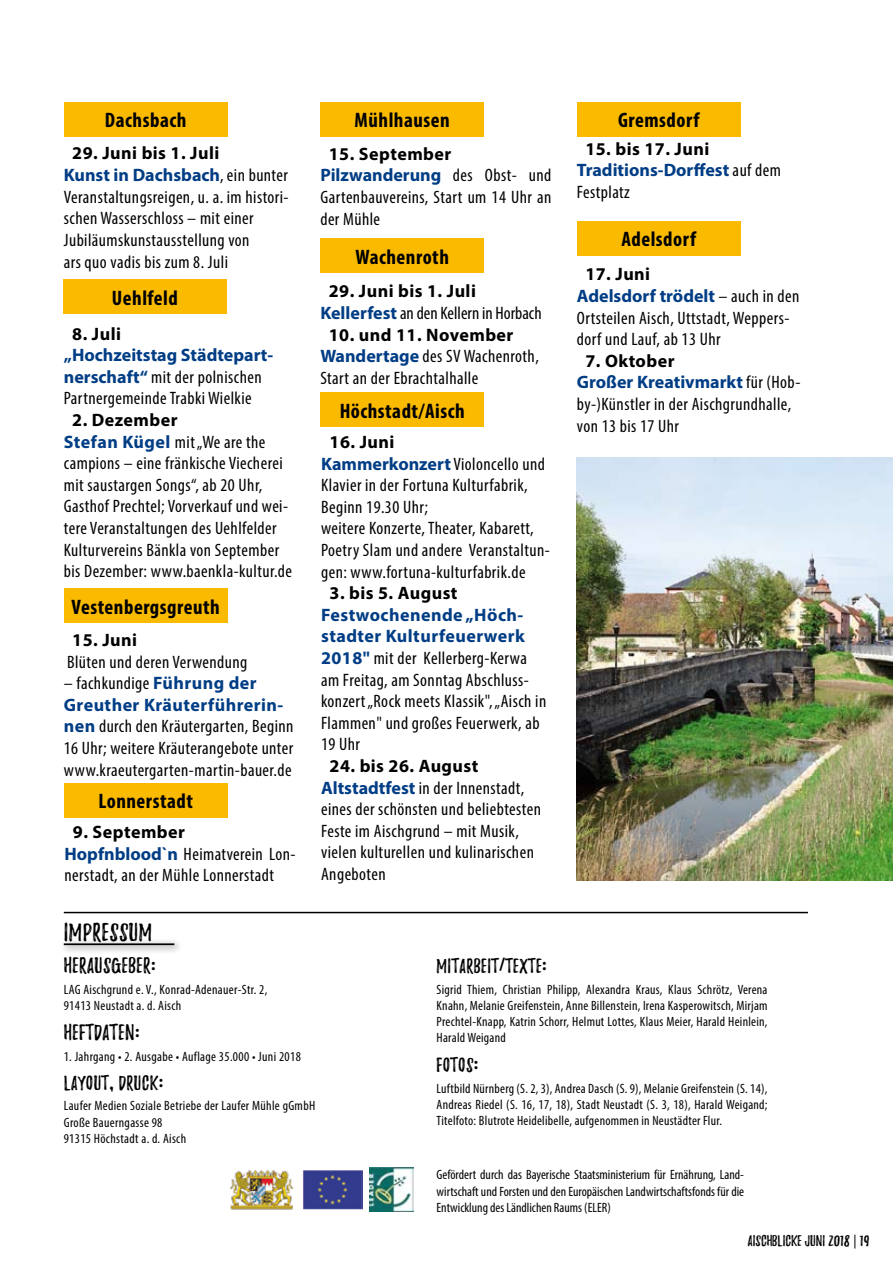
<style>
.page{position:relative;width:893px;height:1263px;background:#fff}
.page>*{position:absolute;margin:0;border:0;box-sizing:border-box;transform-origin:0 0}
.t1{font:22.5px "Playlist Caps";letter-spacing:.025em;color:#000}
.t2{font:700 condensed 21px "Myriad Pro";letter-spacing:.025em;color:#000}
.t3{font:19.5px "Playlist Caps";letter-spacing:.025em;color:#000}
.t4{font:condensed 18px/21.6px "Myriad Pro";letter-spacing:.025em;color:#000}
.t5{font:700 18px/21.6px "Myriad Pro";color:#003d85}
.t6{font:condensed 18px/21.6px "Myriad Pro";color:#000}
.t7{font:18px "Playlist Caps";letter-spacing:.025em;color:#000}
.t8{font:700 18px "Myriad Pro";letter-spacing:.025em;color:#000}
.t9{font:condensed 13.5px/16.2px "Myriad Pro";letter-spacing:.02em;color:#000;text-align:justify}
.t10{font:13.5px "Playlist Caps";color:#000}
.s1{font-weight:700;font-stretch:normal}
.s2{font-weight:700;font-stretch:normal;color:#003d85}
.s3{color:#000}
.s4{font-weight:400;font-stretch:condensed;color:#000}
</style>
<div class="page">
<svg style="left:854px;top:1234px;width:1px;height:14px"></svg>
<div style="left:64px;top:102px;width:163px;height:34px;background:#faba00"></div>
<div style="left:63px;top:280px;width:164px;height:34px;background:#faba00"></div>
<div style="left:59px;top:938px;width:131px;height:22px;background:#000;opacity:.75"></div>
<hr style="left:64px;top:943px;width:110px;height:2px;background:#000">
<img style="left:230px;top:1170px;width:65px;height:40px">
<img style="left:303px;top:1170px;width:59px;height:40px">
<img style="left:369px;top:1167px;width:45px;height:45px">
<div style="left:64px;top:589px;width:163px;height:34px;background:#faba00"></div>
<div style="left:320px;top:393px;width:164px;height:34px;background:#faba00"></div>
<div style="left:577px;top:102px;width:164px;height:34px;background:#faba00"></div>
<div style="left:577px;top:221px;width:164px;height:34px;background:#faba00"></div>
<div style="left:320px;top:102px;width:164px;height:34px;background:#faba00"></div>
<div style="left:320px;top:239px;width:164px;height:34px;background:#faba00"></div>
<div style="left:64px;top:783px;width:163px;height:34px;background:#faba00"></div>
<hr style="left:64px;top:912px;width:744px;height:1px;background:#000">
<img style="left:577px;top:457px;width:316px;height:424px">
<p class="t2" style="left:105px;top:107px;width:83px">Dachsbach</p>
<p class="t4" style="left:64px;top:143px;width:226px;text-indent:8px"><span class="s1">29. Juni bis 1. Juli<br></span><span class="s2">Kunst in Dachsbach</span>, ein bunter<br>Veranstaltungsreigen, u. a. im histori&shy;schen Wasserschloss – mit einer<br>Jubiläumskunstausstellung von<br>ars quo vadis bis zum 8. Juli</p>
<p class="t2" style="left:112px;top:285px;width:67px">Uehlfeld</p>
<p class="t8" style="left:72px;top:322px;width:50px">8. Juli</p>
<p class="t4" style="left:64px;top:344px;width:211px"><span class="s2">„Hochzeitstag Städtepart&shy;nerschaft“</span> mit der polnischen<br>Partnergemeinde Trabki Wielkie</p>
<p class="t4" style="left:64px;top:409px;width:230px;text-indent:8px"><span class="s1">2. Dezember<br></span><span class="s2">Stefan Kügel</span> mit „We are the campions – eine fränkische Viecherei mit saustargen Songs“, ab 20 Uhr,<br>Gasthof Prechtel; Vorverkauf und wei&shy;tere Veranstaltungen des Uehlfelder<br>Kulturvereins Bänkla von September bis Dezember: www.baenkla-kultur.de</p>
<p class="t2" style="left:72px;top:594px;width:150px">Vestenbergsgreuth</p>
<p class="t8" style="left:72px;top:628px;width:66px">15. Juni</p>
<p class="t4" style="left:67px;top:651px;width:182px">Blüten und deren Verwendung</p>
<p class="t4" style="left:64px;top:672px;width:231px">– fachkundige <span class="s2">Führung der Greuther Kräuterführerin&shy;nen</span> durch den Kräutergarten, Beginn 16 Uhr; weitere Kräuterangebote unter www.kraeutergarten-martin-bauer.de</p>
<p class="t2" style="left:98px;top:788px;width:96px">Lonnerstadt</p>
<p class="t4" style="left:64px;top:821px;width:233px;text-indent:8px"><span class="s1">9. September<br></span><span class="s2">Hopfnblood`n</span> Heimatverein Lon&shy;nerstadt, an der Mühle Lonnerstadt</p>
<p class="t1" style="left:64px;top:922px;width:90px">IMPRESSUM</p>
<p class="t2" style="left:355px;top:107px;width:97px">Mühlhausen</p>
<p class="t4" style="left:320px;top:143px;width:233px;text-indent:8px"><span class="s1">15. September<br></span><span class="s2">Pilzwanderung</span> des Obst- und<br>Gartenbauvereins, Start um 14 Uhr an der Mühle</p>
<p class="t2" style="left:355px;top:244px;width:95px">Wachenroth</p>
<p class="t6" style="left:320px;top:280px;width:223px;text-indent:8px"><span class="s1">29. Juni bis 1. Juli<br></span><span class="s2">Kellerfest</span> an den Kellern in Horbach</p>
<p class="t4" style="left:320px;top:324px;width:220px;text-indent:8px"><span class="s1">10. und 11. November<br></span><span class="s2">Wandertage</span> des SV Wachenroth,<br>Start an der Ebrachtalhalle</p>
<p class="t2" style="left:340px;top:398px;width:127px">Höchstadt/Aisch</p>
<p class="t4" style="left:321px;top:431px;width:230px;text-indent:8px"><span class="s1">16. Juni<br></span><span class="s2">Kammerkonzert</span> Violoncello und<br>Klavier in der Fortuna Kulturfabrik,<br>Beginn 19.30 Uhr;<br>weitere Konzerte, Theater, Kabarett,<br>Poetry Slam und andere Veranstaltun&shy;gen: www.fortuna-kulturfabrik.de</p>
<p class="t8" style="left:330px;top:581px;width:129px">3. bis 5. August</p>
<p class="t4" style="left:321px;top:604px;width:227px"><span class="s2">Festwochenende „Höch&shy;stadter Kulturfeuerwerk<br>2018"</span> mit der Kellerberg-Kerwa am Freitag, am Sonntag Abschluss&shy;konzert „Rock meets Klassik", „Aisch in<br>Flammen" und großes Feuerwerk, ab<br>19 Uhr</p>
<p class="t4" style="left:321px;top:755px;width:221px;text-indent:8px"><span class="s1">24. bis 26. August<br></span><span class="s2">Altstadtfest</span> in der Innenstadt, eines der schönsten und beliebtesten<br>Feste im Aischgrund – mit Musik, vielen kulturellen und kulinarischen<br>Angeboten</p>
<p class="t2" style="left:618px;top:107px;width:83px">Gremsdorf</p>
<p class="t5" style="left:577px;top:137px;width:205px;text-indent:8px"><span class="s3">15. bis 17. Juni<br></span>Traditions-Dorffest <span class="s4">auf dem<br>Festplatz</span></p>
<p class="t2" style="left:621px;top:226px;width:76px">Adelsdorf</p>
<p class="t4" style="left:577px;top:263px;width:224px;text-indent:8px"><span class="s1">17. Juni<br></span><span class="s2">Adelsdorf trödelt</span> – auch in den<br>Ortsteilen Aisch, Uttstadt, Weppers&shy;dorf und Lauf, ab 13 Uhr</p>
<p class="t4" style="left:577px;top:350px;width:225px;text-indent:8px"><span class="s1">7. Oktober<br></span><span class="s2">Großer Kreativmarkt</span> für (Hob&shy;by-)Künstler in der Aischgrundhalle, von 13 bis 17 Uhr</p>
<p class="t3" style="left:64px;top:956px;width:93px">HERAUSGEBER<sup>:</sup></p>
<p class="t9" style="left:64px;top:981px;width:205px">LAG Aischgrund e. V., Konrad-Adenauer-Str. 2,<br>91413 Neustadt a. d. Aisch</p>
<p class="t3" style="left:64px;top:1023px;width:77px">HEFTDATEN<sup>:</sup></p>
<p class="t9" style="left:64px;top:1048px;width:239px">1. Jahrgang • 2. Ausgabe • Auflage 35.000 • Juni 2018</p>
<p class="t7" style="left:64px;top:1074px;width:101px">LAYOUT, DRUCK<sup>:</sup></p>
<p class="t9" style="left:64px;top:1098px;width:253px;text-align:left">Laufer Medien Soziale Betriebe der Laufer Mühle gGmbH<br>Große Bauerngasse 98<br>91315 Höchstadt a. d. Aisch</p>
<p class="t7" style="left:437px;top:958px;width:111px">MITARBEIT<sup>/</sup>TEXTE<sup>:</sup></p>
<p class="t9" style="left:437px;top:981px;width:332px">Sigrid Thiem, Christian Philipp, Alexandra Kraus, Klaus Schrötz, Verena Knahn, Melanie Greifenstein, Anne Billenstein, Irena Kasperowitsch, Mirjam Prechtel-Knapp, Katrin Schorr, Helmut Lottes, Klaus Meier, Harald Heinlein, Harald Weigand</p>
<p class="t7" style="left:437px;top:1057px;width:43px">FOTOS<sup>:</sup></p>
<p class="t9" style="left:437px;top:1080px;width:332px">Luftbild Nürnberg (S. 2, 3), Andrea Dasch (S. 9), Melanie Greifenstein (S. 14), Andreas Riedel (S. 16, 17, 18), Stadt Neustadt (S. 3, 18), Harald Weigand; Titelfoto: Blutrote Heidelibelle, aufgenommen in Neustädter Flur.</p>
<p class="t9" style="left:437px;top:1167px;width:309px">Gefördert durch das Bayerische Staatsministerium für Ernährung, Land&shy;wirtschaft und Forsten und den Europäischen Landwirtschaftsfonds für die Entwicklung des Ländlichen Raums (ELER)</p>
<p class="t10" style="left:748px;top:1234px;width:123px">AISCHBLICKE JUNI 2018 19</p>
</div>
